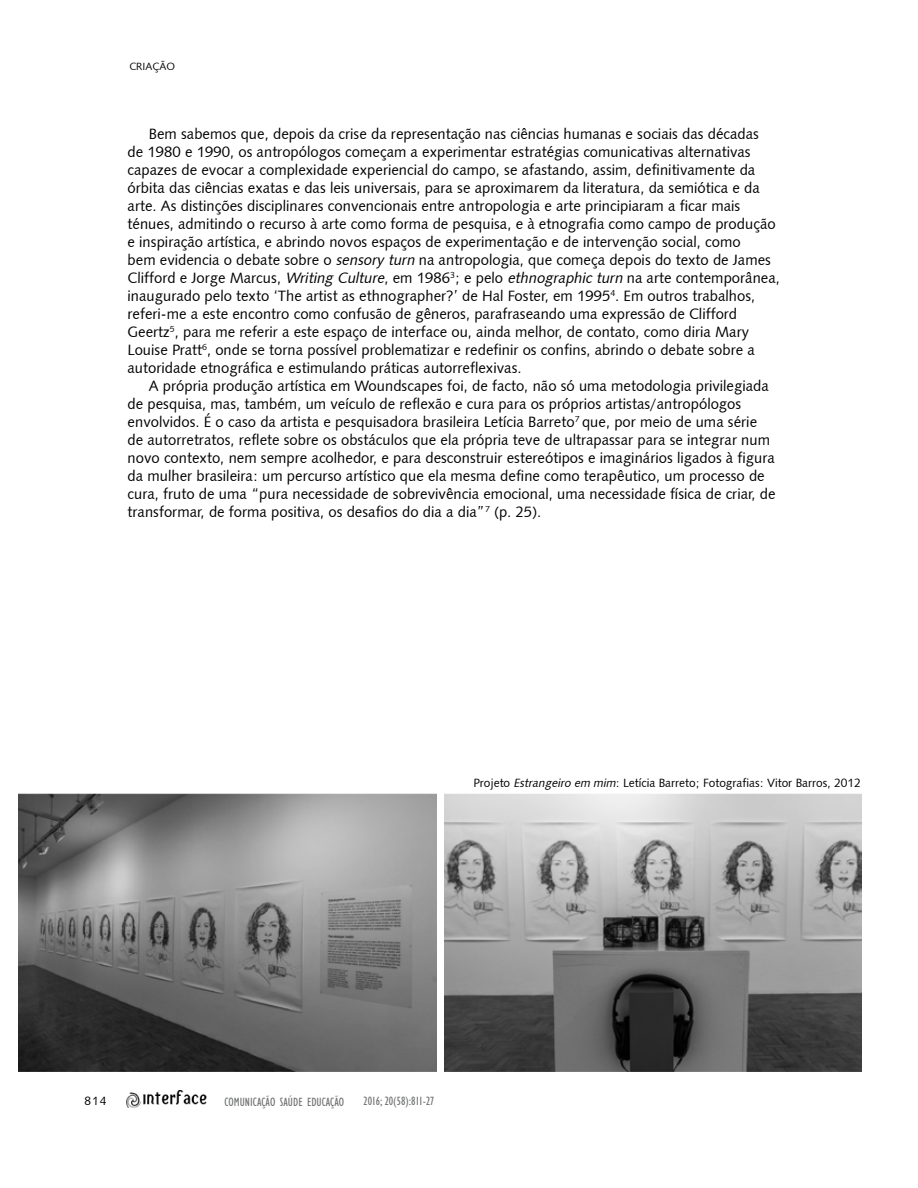
<style>
.page{position:relative;width:918px;height:1188px;background:#fff}
.page>*{position:absolute;margin:0;border:0;box-sizing:border-box;transform-origin:0 0}
.t1{font:15px/18px "Humanist 531 BT Roman A";color:#000}
.t2{font:12px "Humanist 531 BT Roman A";color:#000}
.t3{font:condensed 12px "Humanist 521 BT";color:#707172}
.t4{font:10.5px "Humanist 531 BT Roman A";color:#000}
.s1{font-style:italic}
</style>
<div class="page">
<img style="left:127px;top:1090px;width:80px;height:17px">
<img style="left:444px;top:793px;width:418px;height:279px">
<img style="left:19px;top:793px;width:417px;height:279px">
<p class="t4" style="left:129px;top:60px;width:47px">criação</p>
<p class="t1" style="left:128px;top:124px;width:654px;text-indent:21px">Bem sabemos que, depois da crise da representação nas ciências humanas e sociais das décadas<br>de 1980 e 1990, os antropólogos começam a experimentar estratégias comunicativas alternativas capazes de evocar a complexidade experiencial do campo, se afastando, assim, definitivamente da órbita das ciências exatas e das leis universais, para se aproximarem da literatura, da semiótica e da arte. As distinções disciplinares convencionais entre antropologia e arte principiaram a ficar mais ténues, admitindo o recurso à arte como forma de pesquisa, e à etnografia como campo de produção e inspiração artística, e abrindo novos espaços de experimentação e de intervenção social, como<br>bem evidencia o debate sobre o <span class="s1">sensory turn</span> na antropologia, que começa depois do texto de James Clifford e Jorge Marcus, <span class="s1">Writing Culture</span>, em 1986<sup>3</sup>; e pelo <span class="s1">ethnographic turn</span> na arte contemporânea, inaugurado pelo texto ‘The artist as ethnographer?’ de Hal Foster, em 1995<sup>4</sup>. Em outros trabalhos, referi-me a este encontro como confusão de gêneros, parafraseando uma expressão de Clifford Geertz<sup>5</sup>, para me referir a este espaço de interface ou, ainda melhor, de contato, como diria Mary Louise Pratt<sup>6</sup>, onde se torna possível problematizar e redefinir os confins, abrindo o debate sobre a autoridade etnográfica e estimulando práticas autorreflexivas.</p>
<p class="t1" style="left:128px;top:376px;width:650px;text-indent:21px">A própria produção artística em Woundscapes foi, de facto, não só uma metodologia privilegiada de pesquisa, mas, também, um veículo de reflexão e cura para os próprios artistas/antropólogos envolvidos. É o caso da artista e pesquisadora brasileira Letícia Barreto<sup>7</sup> que, por meio de uma série de autorretratos, reflete sobre os obstáculos que ela própria teve de ultrapassar para se integrar num novo contexto, nem sempre acolhedor, e para desconstruir estereótipos e imaginários ligados à figura da mulher brasileira: um percurso artístico que ela mesma define como terapêutico, um processo de cura, fruto de uma “pura necessidade de sobrevivência emocional, uma necessidade física de criar, de transformar, de forma positiva, os desafios do dia a dia”<sup>7</sup> (p. 25).</p>
<p class="t2" style="left:474px;top:775px;width:389px">Projeto <span class="s1">Estrangeiro em mim</span>: Letícia Barreto; Fotografias: Vitor Barros, 2012</p>
<p class="t2" style="left:85px;top:1093px;width:23px">814</p>
<p class="t3" style="left:224px;top:1095px;width:121px">COMUNICAÇÃO SAÚDE EDUCAÇÃO</p>
<p class="t3" style="left:364px;top:1094px;width:72px">2016; 20(58):811-27</p>
</div>
